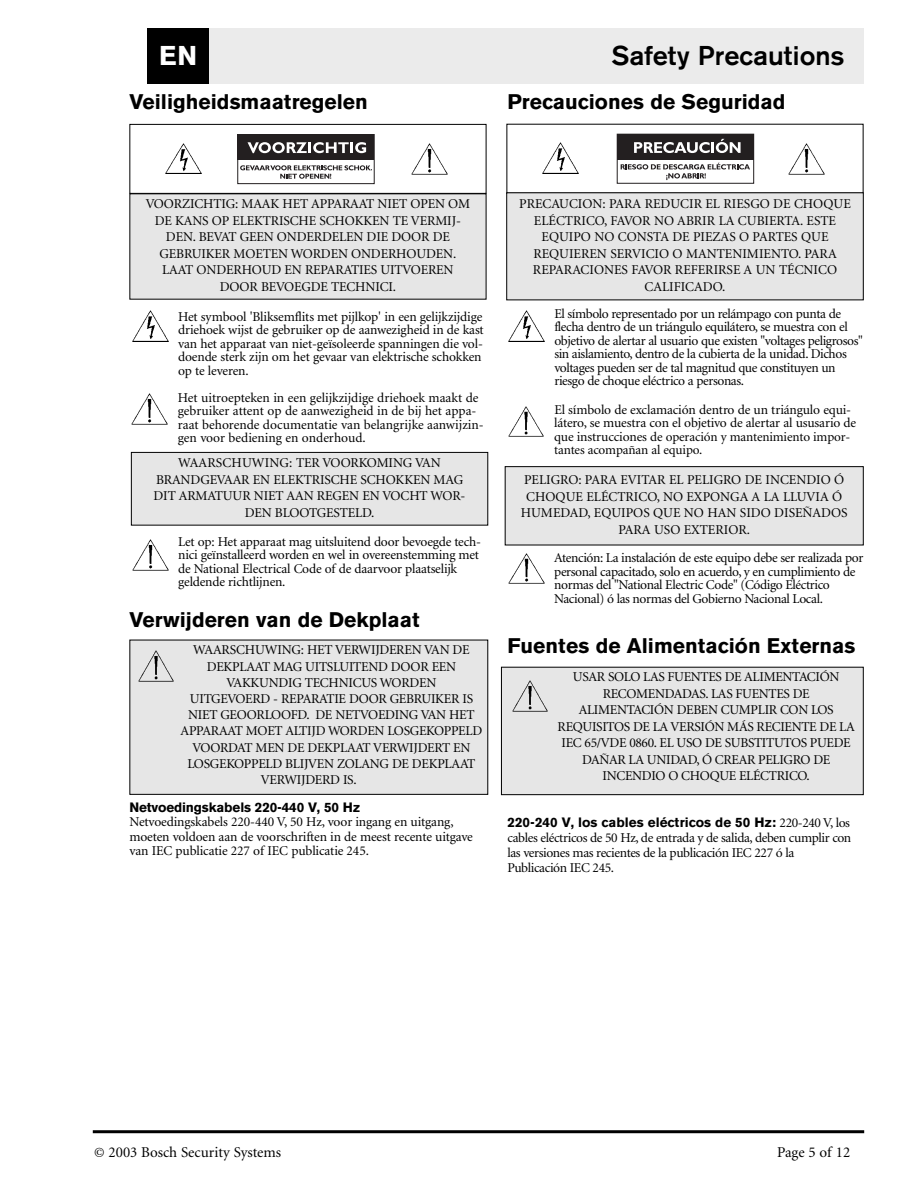
<style>
.page{position:relative;width:918px;height:1188px;background:#fff}
.page>*{position:absolute;margin:0;border:0;box-sizing:border-box;transform-origin:0 0}
.t1{font:500 27px "Akzidenz Grotesk BQ";color:#000}
.t2{font:700 27px "Akzidenz Grotesk BQ";color:#fff}
.t3{font:700 21px "Akzidenz Grotesk BQ";color:#000}
.t4{font:15px "Minion";color:#000}
.t5{font:13.5px/16.5px "Minion";letter-spacing:-.015em;color:#000}
.t6{font:700 13.5px "Akzidenz Grotesk BQ";color:#000}
.t7{font:13.2px/13.5px "Minion";letter-spacing:-.01em;color:#000}
.s1{font-size:13.5px}
.s2{font-family:"Minion";font-weight:400}
</style>
<div class="page">
<div style="left:209px;top:28px;width:655px;height:56px;background:#ebebeb"></div>
<div style="left:147px;top:28px;width:62px;height:56px;background:#000"></div>
<hr style="left:93px;top:1130px;width:771px;height:3px;background:#000">
<div style="left:617px;top:134px;width:137px;height:50px;border:1px solid #231f20"></div>
<div style="left:617px;top:134px;width:137px;height:26px;background:#231f20"></div>
<svg style="left:634px;top:139px;width:107px;height:14px"></svg>
<svg style="left:621px;top:163px;width:129px;height:17px"></svg>
<div style="left:507px;top:124px;width:357px;height:70px;border:1px solid #000"></div>
<img style="left:543px;top:143px;width:35px;height:30px">
<img style="left:789px;top:144px;width:35px;height:30px">
<div style="left:237px;top:134px;width:138px;height:50px;border:1px solid #231f20"></div>
<div style="left:238px;top:135px;width:136px;height:25px;background:#231f20"></div>
<svg style="left:248px;top:142px;width:118px;height:11px"></svg>
<svg style="left:240px;top:165px;width:132px;height:14px"></svg>
<div style="left:129px;top:124px;width:357px;height:70px;border:1px solid #000"></div>
<img style="left:166px;top:143px;width:35px;height:30px">
<img style="left:412px;top:144px;width:35px;height:31px">
<img style="left:509px;top:311px;width:36px;height:30px">
<img style="left:508px;top:406px;width:36px;height:31px">
<img style="left:133px;top:311px;width:35px;height:30px">
<img style="left:132px;top:394px;width:36px;height:30px">
<img style="left:508px;top:553px;width:36px;height:31px">
<img style="left:132px;top:540px;width:36px;height:31px">
<div style="left:507px;top:193px;width:356px;height:107px;background:#e6e6e6"></div>
<div style="left:505px;top:467px;width:358px;height:78px;background:#e6e6e6"></div>
<div style="left:505px;top:466px;width:359px;height:79px;border:1px solid #000"></div>
<div style="left:502px;top:667px;width:361px;height:127px;background:#e6e6e6"></div>
<div style="left:501px;top:667px;width:363px;height:128px;border:1px solid #000"></div>
<img style="left:512px;top:681px;width:36px;height:30px">
<div style="left:130px;top:194px;width:356px;height:105px;background:#e6e6e6"></div>
<div style="left:129px;top:193px;width:357px;height:107px;border:1px solid #000"></div>
<div style="left:132px;top:453px;width:355px;height:72px;background:#e6e6e6"></div>
<div style="left:131px;top:452px;width:357px;height:74px;border:1px solid #000"></div>
<div style="left:130px;top:640px;width:357px;height:154px;background:#e6e6e6"></div>
<div style="left:129px;top:640px;width:359px;height:155px;border:1px solid #000"></div>
<img style="left:138px;top:651px;width:36px;height:30px">
<h1 class="t2" style="left:159px;top:45px;width:39px">EN</h1>
<h1 class="t1" style="left:611px;top:45px;width:235px">Safety Precautions</h1>
<h2 class="t3" style="left:129px;top:93px;width:240px">Veiligheidsmaatregelen</h2>
<h2 class="t3" style="left:507px;top:93px;width:280px">Precauciones de Seguridad</h2>
<p class="t5" style="left:146px;top:197px;width:326px;text-align:center">VOORZICHTIG: MAAK HET APPARAAT NIET OPEN OM DE KANS OP ELEKTRISCHE SCHOKKEN TE VERMIJ-DEN. BEVAT GEEN ONDERDELEN DIE DOOR DE GEBRUIKER MOETEN WORDEN ONDERHOUDEN.<br>LAAT ONDERHOUD EN REPARATIES UITVOEREN DOOR BEVOEGDE TECHNICI.</p>
<p class="t5" style="left:178px;top:311px;width:307px;line-height:13.5px">Het symbool 'Bliksemflits met pijlkop' in een gelijkzijdige driehoek wijst de gebruiker op de aanwezigheid in de kast van het apparaat van niet-geïsoleerde spanningen die vol&shy;doende sterk zijn om het gevaar van elektrische schokken op te leveren.</p>
<p class="t5" style="left:178px;top:392px;width:308px;line-height:13.5px">Het uitroepteken in een gelijkzijdige driehoek maakt de gebruiker attent op de aanwezigheid in de bij het appa&shy;raat behorende documentatie van belangrijke aanwijzin&shy;gen voor bediening en onderhoud.</p>
<p class="t5" style="left:154px;top:456px;width:313px;text-align:center">WAARSCHUWING: TER VOORKOMING VAN BRANDGEVAAR EN ELEKTRISCHE SCHOKKEN MAG DIT ARMATUUR NIET AAN REGEN EN VOCHT WOR-DEN BLOOTGESTELD.</p>
<p class="t5" style="left:178px;top:536px;width:304px;line-height:13.5px">Let op: Het apparaat mag uitsluitend door bevoegde tech&shy;nici geïnstalleerd worden en wel in overeenstemming met de National Electrical Code of de daarvoor plaatselijk geldende richtlijnen.</p>
<h2 class="t3" style="left:129px;top:611px;width:292px">Verwijderen van de Dekplaat</h2>
<p class="t5" style="left:193px;top:643px;width:278px">WAARSCHUWING: HET VERWIJDEREN VAN DE</p>
<p class="t5" style="left:207px;top:659px;width:251px">DEKPLAAT MAG UITSLUITEND DOOR EEN</p>
<p class="t5" style="left:226px;top:675px;width:211px">VAKKUNDIG TECHNICUS WORDEN</p>
<p class="t5" style="left:190px;top:692px;width:285px">UITGEVOERD - REPARATIE DOOR GEBRUIKER IS</p>
<p class="t5" style="left:188px;top:708px;width:288px">NIET GEOORLOOFD. DE NETVOEDING VAN HET</p>
<p class="t5" style="left:181px;top:724px;width:303px">APPARAAT MOET ALTIJD WORDEN LOSGEKOPPELD</p>
<p class="t5" style="left:192px;top:740px;width:280px">VOORDAT MEN DE DEKPLAAT VERWIJDERT EN</p>
<p class="t5" style="left:187px;top:756px;width:289px">LOSGEKOPPELD BLIJVEN ZOLANG DE DEKPLAAT</p>
<p class="t5" style="left:261px;top:773px;width:97px">VERWIJDERD IS.</p>
<p class="t6" style="left:129px;top:802px;width:232px">Netvoedingskabels 220-440 V, 50 Hz</p>
<p class="t5" style="left:129px;top:816px;width:345px;line-height:14.2px">Netvoedingskabels 220-440 V, 50 Hz, voor ingang en uitgang, moeten voldoen aan de voorschriften in de meest recente uitgave van IEC publicatie 227 of IEC publicatie 245.</p>
<p class="t5" style="left:519px;top:197px;width:333px;text-align:center">PRECAUCION: PARA REDUCIR EL RIESGO DE CHOQUE ELÉCTRICO, FAVOR NO ABRIR LA CUBIERTA. ESTE EQUIPO NO CONSTA DE PIEZAS O PARTES QUE REQUIEREN SERVICIO O MANTENIMIENTO. PARA REPARACIONES FAVOR REFERIRSE A UN TÉCNICO CALIFICADO.</p>
<p class="t5" style="left:554px;top:308px;width:310px;line-height:13.5px">El símbolo representado por un relámpago con punta de flecha dentro de un triángulo equilátero, se muestra con el objetivo de alertar al usuario que existen "voltages peligrosos" sin aislamiento, dentro de la cubierta de la unidad. Dichos voltages pueden ser de tal magnitud que constituyen un riesgo de choque eléctrico a personas.</p>
<p class="t5" style="left:554px;top:404px;width:304px;line-height:13.5px">El símbolo de exclamación dentro de un triángulo equi&shy;látero, se muestra con el objetivo de alertar al ususario de</p>
<p class="t7" style="left:554px;top:431px;width:298px"><span class="s1">que instrucciones</span> de operación y mantenimiento impor&shy;tantes acompañan al equipo.</p>
<p class="t5" style="left:521px;top:473px;width:328px;text-align:center">PELIGRO: PARA EVITAR EL PELIGRO DE INCENDIO Ó CHOQUE ELÉCTRICO, NO EXPONGA A LA LLUVIA Ó HUMEDAD, EQUIPOS QUE NO HAN SIDO DISEÑADOS PARA USO EXTERIOR.</p>
<p class="t5" style="left:554px;top:552px;width:311px;line-height:13.5px">Atención: La instalación de este equipo debe ser realizada por personal capacitado, solo en acuerdo, y en cumplimiento de normas del "National Electric Code" (Código Eléctrico Nacional) ó las normas del Gobierno Nacional Local.</p>
<h2 class="t3" style="left:507px;top:637px;width:349px">Fuentes de Alimentación Externas</h2>
<p class="t5" style="left:558px;top:670px;width:299px;text-align:center">USAR SOLO LAS FUENTES DE ALIMENTACIÓN RECOMENDADAS. LAS FUENTES DE ALIMENTACIÓN DEBEN CUMPLIR CON LOS REQUISITOS DE LA VERSIÓN MÁS RECIENTE DE LA IEC 65/VDE 0860. EL USO DE SUBSTITUTOS PUEDE DAÑAR LA UNIDAD, Ó CREAR PELIGRO DE INCENDIO O CHOQUE ELÉCTRICO.</p>
<p class="t6" style="left:507px;top:816px;width:344px">220-240 V, los cables eléctricos de 50 Hz: <span class="s2">220-240 V, los</span></p>
<p class="t5" style="left:507px;top:831px;width:345px;line-height:15px">cables eléctricos de 50 Hz, de entrada y de salida, deben cumplir con las versiones mas recientes de la publicación IEC 227 ó la<br>Publicación IEC 245.</p>
<p class="t4" style="left:94px;top:1147px;width:188px">© 2003 Bosch Security Systems</p>
<p class="t4" style="left:777px;top:1147px;width:75px">Page 5 of 12</p>
</div>
